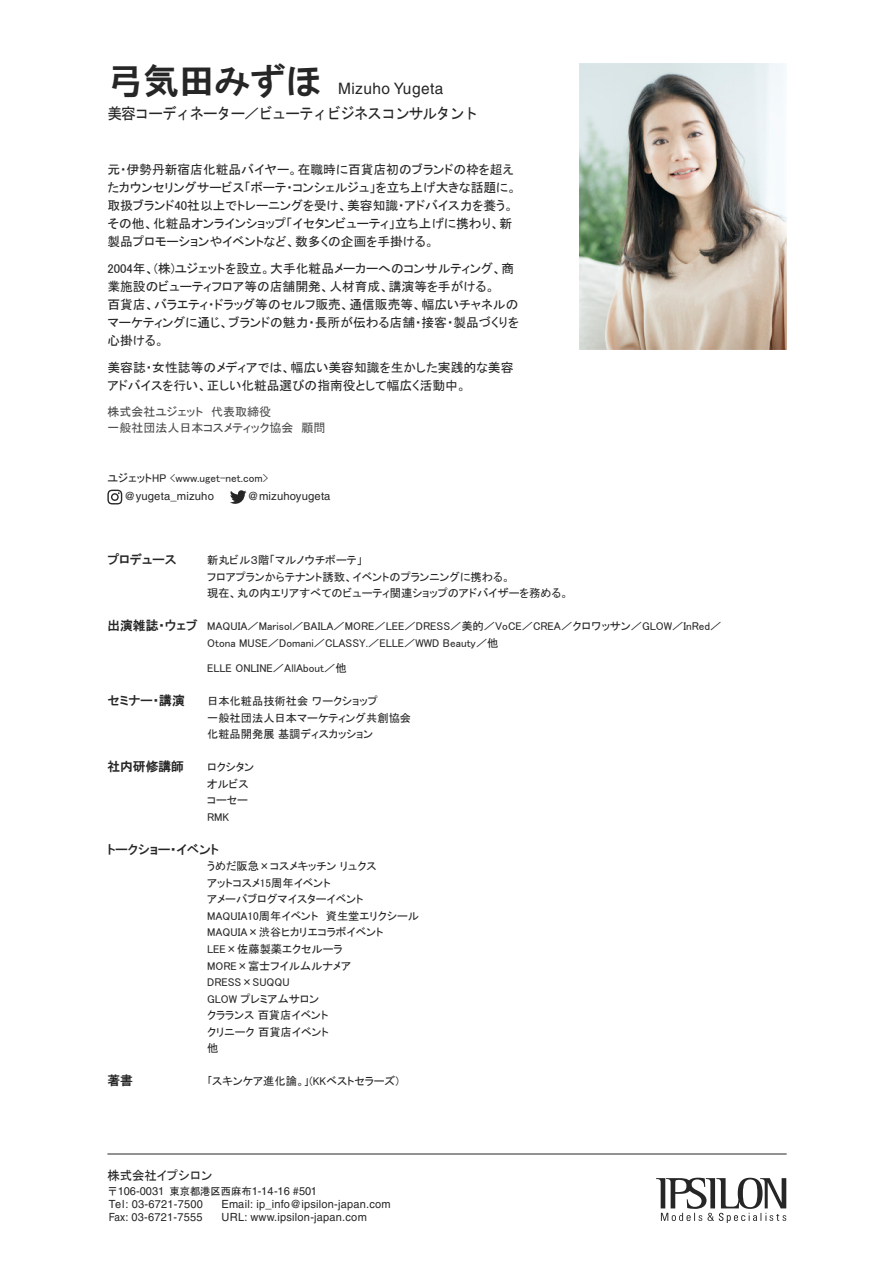
<style>
.page{position:relative;width:893px;height:1263px;background:#fff}
.page>*{position:absolute;margin:0;border:0;box-sizing:border-box;transform-origin:0 0}
.t1{font:36px "HGS Gothic E";letter-spacing:-.01em;color:#262626}
.t2{font:15.75px "MS Gothic";letter-spacing:-.065em;color:#262626;scale:.93 1}
.t3{font:15.75px "Helvetica";letter-spacing:.03em;color:#262626}
.t4{font:12.75px/18px "MS P Gothic";color:#262626}
.t5{font:12.75px "HGP Gothic E";color:#262626}
.t6{font:12.75px "MS Gothic";letter-spacing:-.06em;color:#262626}
.t7{font:12px/16.5px "MS P Gothic";color:#4d4d4d}
.t8{font:11.25px/16.5px "MS P Gothic";color:#262626}
.t9{font:11.25px "Helvetica";letter-spacing:.02em;color:#262626}
.t10{font:11.25px/12.8px "Helvetica";color:#262626}
.t11{font:11.25px "Helvetica";letter-spacing:.02em;color:#262626;scale:.9 1}
.s1{font-family:"HGP Gothic E";font-size:12.75px}
.s2{font-family:"MS Gothic";font-size:10.5px}
</style>
<div class="page">
<img style="left:579px;top:64px;width:208px;height:286px">
<svg style="left:107px;top:490px;width:15px;height:14px"></svg>
<svg style="left:230px;top:490px;width:16px;height:14px"></svg>
<hr style="left:107px;top:1153px;width:680px;height:1px;background:#262626">
<svg style="left:656px;top:1178px;width:130px;height:45px"></svg>
<h1 class="t1" style="left:107px;top:63px;width:216px">弓気田みずほ</h1>
<h2 class="t3" style="left:338px;top:79px;width:107px">Mizuho Yugeta</h2>
<h2 class="t2" style="left:107px;top:106px;width:400px">美容コーディネーター／ビューティビジネスコンサルタント</h2>
<p class="t4" style="left:107px;top:161px;width:411px">元・伊勢丹新宿店化粧品バイヤー。在職時に百貨店初のブランドの枠を超えたカウンセリングサービス「ボーテ・コンシェルジュ」を立ち上げ大きな話題に。取扱ブランド40社以上でトレーニングを受け、美容知識・アドバイス力を養う。その他、化粧品オンラインショップ「イセタンビューティ」立ち上げに携わり、新製品プロモーションやイベントなど、数多くの企画を手掛ける。</p>
<p class="t4" style="left:107px;top:260px;width:413px">2004年、(株)ユジェットを設立。大手化粧品メーカーへのコンサルティング、商業施設のビューティフロア等の店舗開発、人材育成、講演等を手がける。<br>百貨店、バラエティ・ドラッグ等のセルフ販売、通信販売等、幅広いチャネルのマーケティングに通じ、ブランドの魅力・長所が伝わる店舗・接客・製品づくりを心掛ける。</p>
<p class="t4" style="left:107px;top:359px;width:408px">美容誌・女性誌等のメディアでは、幅広い美容知識を生かした実践的な美容アドバイスを行い、正しい化粧品選びの指南役として幅広く活動中。</p>
<p class="t7" style="left:107px;top:403px;width:219px">株式会社ユジェット　代表取締役<br>一般社団法人日本コスメティック協会　顧問</p>
<p class="t8" style="left:107px;top:470px;width:162px">ユジェットHP &lt;www.uget-net.com&gt;</p>
<p class="t9" style="left:124px;top:490px;width:91px">@yugeta_mizuho</p>
<p class="t9" style="left:247px;top:490px;width:85px">@mizuhoyugeta</p>
<p class="t5" style="left:107px;top:553px;width:71px">プロデュース</p>
<p class="t8" style="left:207px;top:552px;width:363px">新丸ビル３階「マルノウチボーテ」<br>フロアプランからテナント誘致、イベントのプランニングに携わる。<br>現在、丸の内エリアすべてのビューティ関連ショップのアドバイザーを務める。</p>
<p class="t8" style="left:207px;top:618px;width:516px;text-indent:-100px"><span class="s1">出演雑誌・ウェブ</span> MAQUIA／Marisol／BAILA／MORE／LEE／DRESS／美的／VoCE／CREA／クロワッサン／GLOW／InRed／<br>Otona MUSE／Domani／CLASSY.／ELLE／WWD Beauty／他</p>
<p class="t8" style="left:207px;top:660px;width:141px">ELLE ONLINE／AllAbout／他</p>
<p class="t5" style="left:107px;top:694px;width:79px">セミナー・講演</p>
<p class="t8" style="left:207px;top:693px;width:206px">日本化粧品技術社会 ワークショップ<br>一般社団法人日本マーケティング共創協会化粧品開発展 基調ディスカッション</p>
<p class="t5" style="left:107px;top:760px;width:78px">社内研修講師</p>
<p class="t8" style="left:207px;top:759px;width:49px">ロクシタンオルビスコーセー<br>RMK</p>
<p class="t5" style="left:107px;top:843px;width:113px">トークショー・イベント</p>
<p class="t8" style="left:207px;top:858px;width:214px">うめだ阪急×コスメキッチン リュクス<br>アットコスメ15周年イベント<br>アメーバブログマイスターイベント<br>MAQUIA10周年イベント　資生堂エリクシール<br>MAQUIA×渋谷ヒカリエコラボイベント<br>LEE×佐藤製薬エクセルーラ<br>MORE×富士フイルムルナメア<br>DRESS×SUQQU<br>GLOW プレミアムサロン<br>クラランス 百貨店イベント<br>クリニーク 百貨店イベント<br>他</p>
<p class="t5" style="left:107px;top:1074px;width:27px">著書</p>
<p class="t8" style="left:207px;top:1073px;width:193px">｢スキンケア進化論。｣(KKベストセラーズ)</p>
<p class="t6" style="left:107px;top:1169px;width:107px">株式会社イプシロン</p>
<p class="t10" style="left:107px;top:1185px;width:211px"><span class="s2">〒</span>106-0031 <span class="s2">東京都港区西麻布</span>1-14-16 #501<br>Tel: 03-6721-7500</p>
<p class="t9" style="left:222px;top:1198px;width:171px">Email: ip_info@ipsilon-japan.com</p>
<p class="t11" style="left:109px;top:1210px;width:106px">Fax: 03-6721-7555</p>
<p class="t9" style="left:222px;top:1210px;width:147px">URL: www.ipsilon-japan.com</p>
</div>
